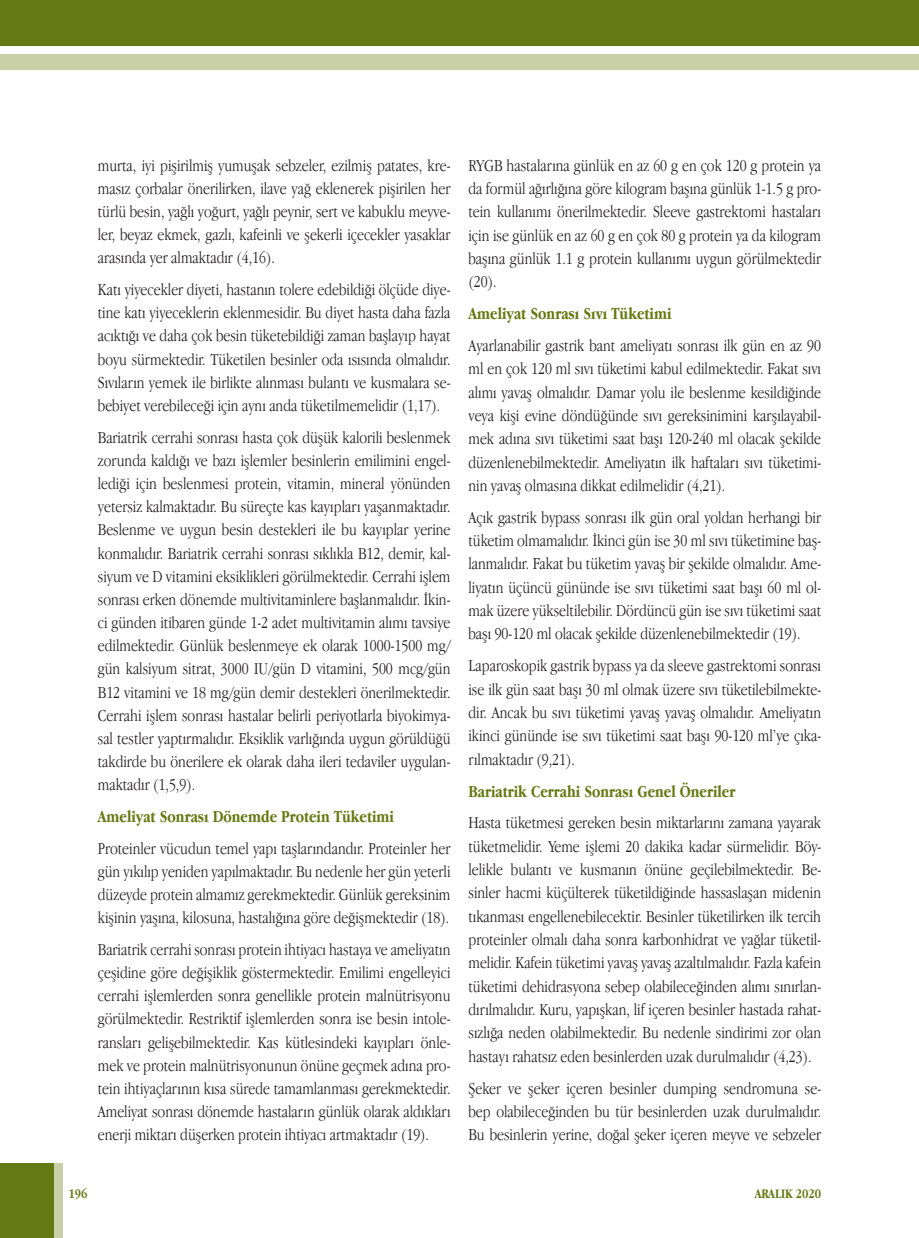
<style>
.page{position:relative;width:919px;height:1238px;background:#fff}
.page>*{position:absolute;margin:0;border:0;box-sizing:border-box;transform-origin:0 0}
.t1{font:300 17.25px/23.1px "Apple Garamond";color:#231f20;text-align:justify}
.t2{font:700 17.25px "Apple Garamond";color:#657912}
.t3{font:700 13.5px "Apple Garamond";color:#657912}
</style>
<div class="page">
<div style="left:0;top:1163px;width:54px;height:74px;background:#657912"></div>
<div style="left:54px;top:1163px;width:8px;height:74px;background:#c9cfa7"></div>
<div style="left:0;top:54px;width:918px;height:15px;background:#c9cfa7"></div>
<div style="left:0;top:0;width:918px;height:45px;background:#657912"></div>
<p class="t1" style="left:98px;top:153px;width:354px">murta, iyi pişirilmiş yumuşak sebzeler, ezilmiş patates, kre&shy;masız çorbalar önerilirken, ilave yağ eklenerek pişirilen her türlü besin, yağlı yoğurt, yağlı peynir, sert ve kabuklu meyve&shy;ler, beyaz ekmek, gazlı, kafeinli ve şekerli içecekler yasaklar arasında yer almaktadır (4,16).</p>
<p class="t1" style="left:98px;top:278px;width:354px">Katı yiyecekler diyeti, hastanın tolere edebildiği ölçüde diye&shy;tine katı yiyeceklerin eklenmesidir. Bu diyet hasta daha fazla acıktığı ve daha çok besin tüketebildiği zaman başlayıp hayat boyu sürmektedir. Tüketilen besinler oda ısısında olmalıdır.<br>Sıvıların yemek ile birlikte alınması bulantı ve kusmalara se&shy;bebiyet verebileceği için aynı anda tüketilmemelidir (1,17).</p>
<p class="t1" style="left:98px;top:425px;width:354px">Bariatrik cerrahi sonrası hasta çok düşük kalorili beslenmek zorunda kaldığı ve bazı işlemler besinlerin emilimini engel&shy;lediği için beslenmesi protein, vitamin, mineral yönünden yetersiz kalmaktadır. Bu süreçte kas kayıpları yaşanmaktadır.<br>Beslenme ve uygun besin destekleri ile bu kayıplar yerine konmalıdır. Bariatrik cerrahi sonrası sıklıkla B12, demir, kal&shy;siyum ve D vitamini eksiklikleri görülmektedir. Cerrahi işlem sonrası erken dönemde multivitaminlere başlanmalıdır. İkin&shy;ci günden itibaren günde 1-2 adet multivitamin alımı tavsiye edilmektedir. Günlük beslenmeye ek olarak 1000-1500 mg/ gün kalsiyum sitrat, 3000 IU/gün D vitamini, 500 mcg/gün B12 vitamini ve 18 mg/gün demir destekleri önerilmektedir.<br>Cerrahi işlem sonrası hastalar belirli periyotlarla biyokimya&shy;sal testler yaptırmalıdır. Eksiklik varlığında uygun görüldüğü takdirde bu önerilere ek olarak daha ileri tedaviler uygulan&shy;maktadır (1,5,9).</p>
<p class="t2" style="left:98px;top:806px;width:297px">Ameliyat Sonrası Dönemde Protein Tüketimi</p>
<p class="t1" style="left:98px;top:836px;width:354px">Proteinler vücudun temel yapı taşlarındandır. Proteinler her gün yıkılıp yeniden yapılmaktadır. Bu nedenle her gün yeterli düzeyde protein almamız gerekmektedir. Günlük gereksinim kişinin yaşına, kilosuna, hastalığına göre değişmektedir (18).</p>
<p class="t1" style="left:98px;top:937px;width:354px">Bariatrik cerrahi sonrası protein ihtiyacı hastaya ve ameliyatın çeşidine göre değişiklik göstermektedir. Emilimi engelleyici cerrahi işlemlerden sonra genellikle protein malnütrisyonu görülmektedir. Restriktif işlemlerden sonra ise besin intole&shy;ransları gelişebilmektedir. Kas kütlesindeki kayıpları önle&shy;mek ve protein malnütrisyonunun önüne geçmek adına pro&shy;tein ihtiyaçlarının kısa sürede tamamlanması gerekmektedir.<br>Ameliyat sonrası dönemde hastaların günlük olarak aldıkları enerji miktarı düşerken protein ihtiyacı artmaktadır (19).</p>
<p class="t1" style="left:468px;top:153px;width:354px">RYGB hastalarına günlük en az 60 g en çok 120 g protein ya da formül ağırlığına göre kilogram başına günlük 1-1.5 g pro&shy;tein kullanımı önerilmektedir. Sleeve gastrektomi hastaları için ise günlük en az 60 g en çok 80 g protein ya da kilogram başına günlük 1.1 g protein kullanımı uygun görülmektedir (20).</p>
<p class="t2" style="left:468px;top:304px;width:204px">Ameliyat Sonrası Sıvı Tüketimi</p>
<p class="t1" style="left:468px;top:333px;width:354px">Ayarlanabilir gastrik bant ameliyatı sonrası ilk gün en az 90 ml en çok 120 ml sıvı tüketimi kabul edilmektedir. Fakat sıvı alımı yavaş olmalıdır. Damar yolu ile beslenme kesildiğinde veya kişi evine döndüğünde sıvı gereksinimini karşılayabil&shy;mek adına sıvı tüketimi saat başı 120-240 ml olacak şekilde düzenlenebilmektedir. Ameliyatın ilk haftaları sıvı tüketimi&shy;nin yavaş olmasına dikkat edilmelidir (4,21).</p>
<p class="t1" style="left:468px;top:505px;width:354px">Açık gastrik bypass sonrası ilk gün oral yoldan herhangi bir tüketim olmamalıdır. İkinci gün ise 30 ml sıvı tüketimine baş&shy;lanmalıdır. Fakat bu tüketim yavaş bir şekilde olmalıdır. Ame&shy;liyatın üçüncü gününde ise sıvı tüketimi saat başı 60 ml ol&shy;mak üzere yükseltilebilir. Dördüncü gün ise sıvı tüketimi saat başı 90-120 ml olacak şekilde düzenlenebilmektedir (19).</p>
<p class="t1" style="left:468px;top:654px;width:354px">Laparoskopik gastrik bypass ya da sleeve gastrektomi sonrası ise ilk gün saat başı 30 ml olmak üzere sıvı tüketilebilmekte&shy;dir. Ancak bu sıvı tüketimi yavaş yavaş olmalıdır. Ameliyatın ikinci gününde ise sıvı tüketimi saat başı 90-120 ml’ye çıka&shy;rılmaktadır (9,21).</p>
<p class="t2" style="left:468px;top:781px;width:268px">Bariatrik Cerrahi Sonrası Genel Öneriler</p>
<p class="t1" style="left:468px;top:810px;width:354px">Hasta tüketmesi gereken besin miktarlarını zamana yayarak tüketmelidir. Yeme işlemi 20 dakika kadar sürmelidir. Böy&shy;lelikle bulantı ve kusmanın önüne geçilebilmektedir. Be&shy;sinler hacmi küçülterek tüketildiğinde hassaslaşan midenin tıkanması engellenebilecektir. Besinler tüketilirken ilk tercih proteinler olmalı daha sonra karbonhidrat ve yağlar tüketil&shy;melidir. Kafein tüketimi yavaş yavaş azaltılmalıdır. Fazla kafein tüketimi dehidrasyona sebep olabileceğinden alımı sınırlan&shy;dırılmalıdır. Kuru, yapışkan, lif içeren besinler hastada rahat&shy;sızlığa neden olabilmektedir. Bu nedenle sindirimi zor olan hastayı rahatsız eden besinlerden uzak durulmalıdır (4,23).</p>
<p class="t1" style="left:468px;top:1076px;width:354px">Şeker ve şeker içeren besinler dumping sendromuna se&shy;bep olabileceğinden bu tür besinlerden uzak durulmalıdır.<br>Bu besinlerin yerine, doğal şeker içeren meyve ve sebzeler</p>
<p class="t3" style="left:68px;top:1186px;width:21px">196</p>
<p class="t3" style="left:754px;top:1186px;width:68px">ARALIK 2020</p>
</div>
